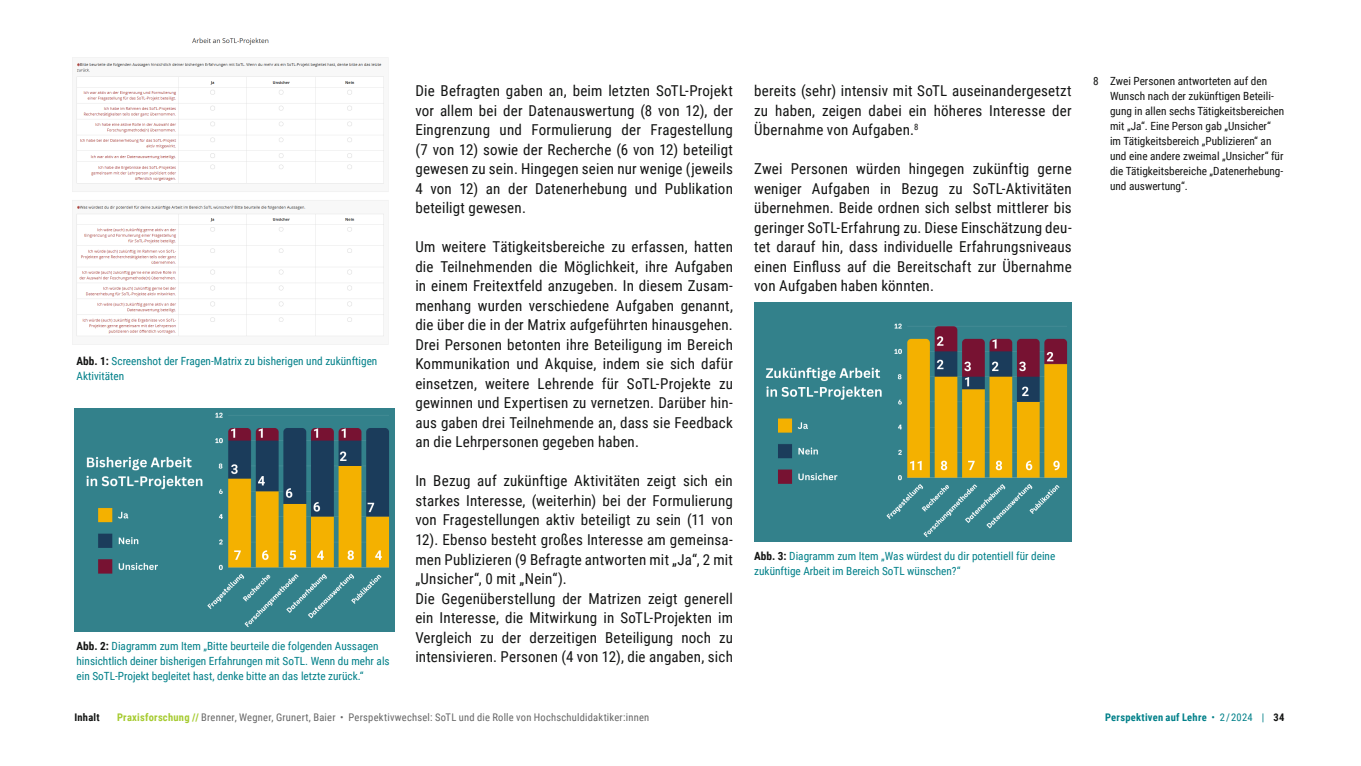
<style>
.page{position:relative;width:1361px;height:766px;background:#fff}
.page>*{position:absolute;margin:0;border:0;box-sizing:border-box;transform-origin:0 0}
.t1{font:15px/19.5px "Roboto Condensed";letter-spacing:.015em;color:#131413;text-align:justify}
.t2{font:11.25px/15px "Roboto Condensed";color:#008089}
.t3{font:11.25px/15px "Roboto Condensed";color:#131413}
.t4{font:10.5px "Roboto Condensed";letter-spacing:.02em;color:#666}
.t5{font:700 10.5px "Roboto Condensed";letter-spacing:.025em;color:#008089}
.t6{font:700 10.5px "Roboto Condensed";letter-spacing:.02em;color:#131413}
.s1{font-weight:700;color:#131413}
.s2{font-weight:700;color:#a6cb30}
.s3{font-weight:400}
.s4{color:#131413}
</style>
<div class="page">
<img style="left:72px;top:37px;width:317px;height:308px">
<img style="left:74px;top:409px;width:320px;height:222px">
<img style="left:754px;top:302px;width:317px;height:239px">
<p class="t2" style="left:77px;top:353px;width:302px"><span class="s1">Abb. 1:</span> Screenshot der Fragen-Matrix zu bisherigen und zukünftigen<br>Aktivitäten</p>
<p class="t2" style="left:77px;top:638px;width:315px"><span class="s1">Abb. 2:</span> Diagramm zum Item „Bitte beurteile die folgenden Aussagen hinsichtlich deiner bisherigen Erfahrungen mit SoTL. Wenn du mehr als ein SoTL-Projekt begleitet hast, denke bitte an das letzte zurück.“</p>
<p class="t1" style="left:415px;top:80px;width:319px">Die Befragten gaben an, beim letzten SoTL-Projekt vor allem bei der Datenauswertung (8 von 12), der Eingrenzung und Formulierung der Fragestellung (7 von 12) sowie der Recherche (6 von 12) beteiligt gewesen zu sein. Hingegen seien nur wenige (jeweils 4 von 12) an der Datenerhebung und Publikation beteiligt gewesen.</p>
<p class="t1" style="left:415px;top:236px;width:319px">Um weitere Tätigkeitsbereiche zu erfassen, hatten die Teilnehmenden die Möglichkeit, ihre Aufgaben in einem Freitextfeld anzugeben. In diesem Zusam&shy;menhang wurden verschiedene Aufgaben genannt, die über die in der Matrix aufgeführten hinausgehen.<br>Drei Personen betonten ihre Beteiligung im Bereich Kommunikation und Akquise, indem sie sich dafür einsetzen, weitere Lehrende für SoTL-Projekte zu gewinnen und Expertisen zu vernetzen. Darüber hin&shy;aus gaben drei Teilnehmende an, dass sie Feedback an die Lehrpersonen gegeben haben.</p>
<p class="t1" style="left:415px;top:470px;width:319px;text-align:left">In Bezug auf zukünftige Aktivitäten zeigt sich ein starkes Interesse, (weiterhin) bei der Formulierung von Fragestellungen aktiv beteiligt zu sein (11 von 12). Ebenso besteht großes Interesse am gemeinsa&shy;men Publizieren (9 Befragte antworten mit „Ja“, 2 mit „Unsicher“, 0 mit „Nein“).<br>Die Gegenüberstellung der Matrizen zeigt generell ein Interesse, die Mitwirkung in SoTL-Projekten im Vergleich zu der derzeitigen Beteiligung noch zu intensivieren. Personen (4 von 12), die angaben, sich</p>
<p class="t1" style="left:754px;top:80px;width:319px">bereits (sehr) intensiv mit SoTL auseinandergesetzt zu haben, zeigen dabei ein höheres Interesse der Übernahme von Aufgaben.<sup>8</sup></p>
<p class="t1" style="left:754px;top:158px;width:319px">Zwei Personen würden hingegen zukünftig gerne weniger Aufgaben in Bezug zu SoTL-Aktivitäten übernehmen. Beide ordnen sich selbst mittlerer bis geringer SoTL-Erfahrung zu. Diese Einschätzung deu&shy;tet darauf hin, dass individuelle Erfahrungsniveaus einen Einfluss auf die Bereitschaft zur Übernahme von Aufgaben haben könnten.</p>
<p class="t2" style="left:754px;top:548px;width:303px"><span class="s1">Abb. 3:</span> Diagramm zum Item „Was würdest du dir potentiell für deine zukünftige Arbeit im Bereich SoTL wünschen?“</p>
<p class="t3" style="left:1110px;top:73px;width:176px;text-indent:-17px">8 Zwei Personen antworteten auf den Wunsch nach der zukünftigen Beteili&shy;gung in allen sechs Tätigkeitsbereichen mit „Ja“. Eine Person gab „Unsicher“ im Tätigkeitsbereich „Publizieren“ an und eine andere zweimal „Unsicher“ für die Tätigkeitsbereiche „Datenerhebung&shy;und auswertung“.</p>
<p class="t6" style="left:74px;top:709px;width:27px">Inhalt</p>
<p class="t4" style="left:117px;top:709px;width:534px"><span class="s2">Praxisforschung //</span> Brenner, Wegner, Grunert, Baier • Perspektivwechsel: SoTL und die Rolle von Hochschuldidaktiker:innen</p>
<p class="t5" style="left:1105px;top:709px;width:181px">Perspektiven auf Lehre <span class="s3">• 2 / 2024 |</span> <span class="s4">34</span></p>
</div>
